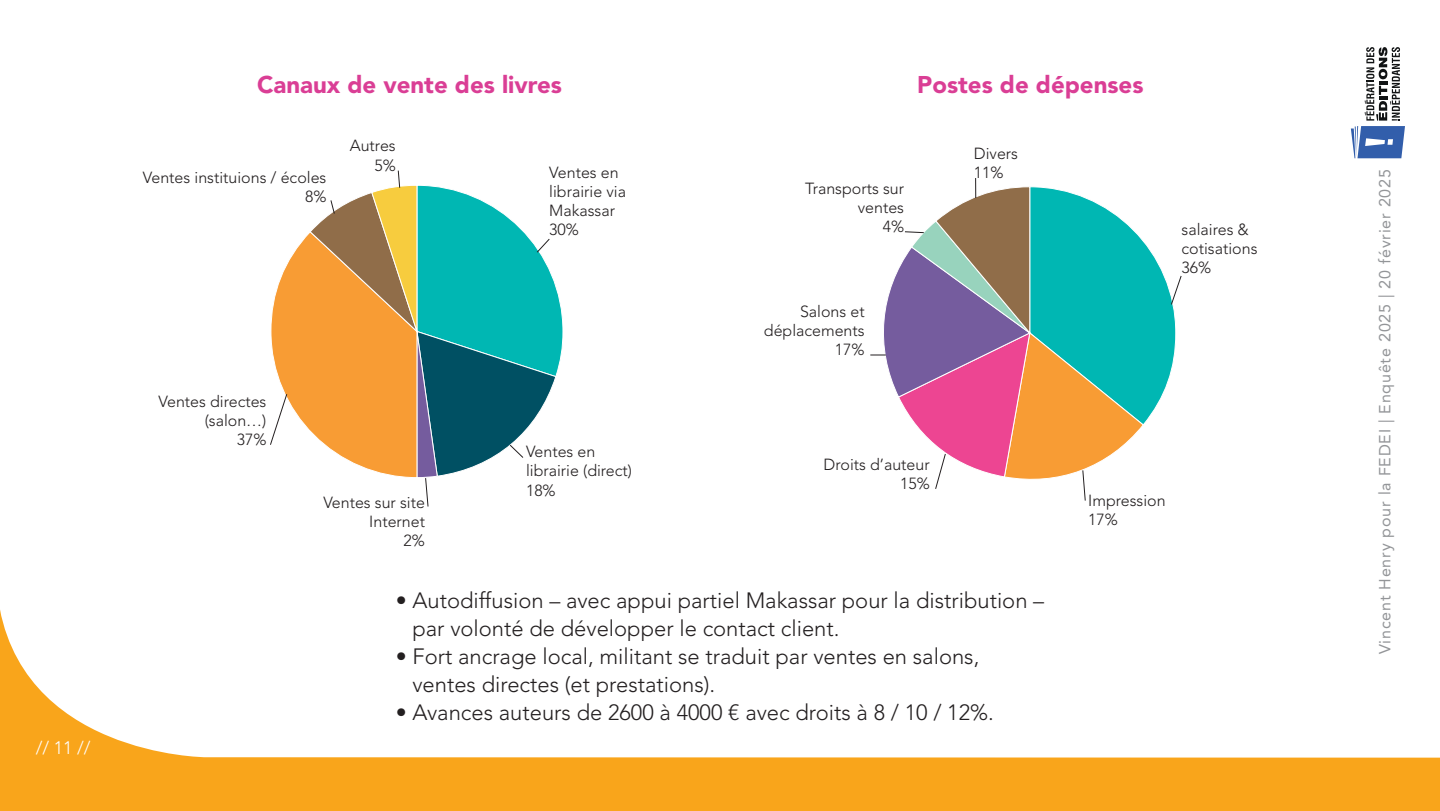
<style>
.page{position:relative;width:1440px;height:811px;background:#fff}
.page>*{position:absolute;margin:0;border:0;box-sizing:border-box;transform-origin:0 0}
.t1{font:900 24px "Avenir LT Std";color:#da3e95}
.t2{font:300 22px/28px "Avenir LT Std";color:#231f20}
.t3{font:300 18px "Avenir LT Std";color:#fff}
.t4{font:300 16px/19.2px "Avenir LT Std";color:#231f20;text-align:right}
.t5{font:16px "Avenir LT Std";letter-spacing:.05em;color:#939598}
</style>
<div class="page">
<svg style="left:0;top:610px;width:1440px;height:200px"></svg>
<svg style="left:1351px;top:126px;width:54px;height:32px;background:#5e81bd"></svg>
<svg style="left:1365px;top:47px;width:35px;height:73px"></svg>
<svg style="left:270px;top:170px;width:293px;height:337px"></svg>
<svg style="left:870px;top:178px;width:312px;height:323px"></svg>
<p class="t3" style="left:36px;top:737px;width:56px">// 11 //</p>
<h1 class="t1" style="left:257px;top:70px;width:306px">Canaux de vente des livres</h1>
<h1 class="t1" style="left:917px;top:70px;width:228px">Postes de dépenses</h1>
<p class="t4" style="left:143px;top:167px;width:185px">Ventes instituions / écoles<br>8%</p>
<p class="t4" style="left:350px;top:136px;width:47px">Autres<br>5%</p>
<p class="t4" style="left:159px;top:391px;width:109px">Ventes directes (salon…)<br>37%</p>
<p class="t4" style="left:323px;top:492px;width:103px">Ventes sur site<br>Internet<br>2%</p>
<p class="t4" style="left:549px;top:162px;width:78px;text-align:left">Ventes en librairie via<br>Makassar<br>30%</p>
<p class="t4" style="left:526px;top:442px;width:108px;text-align:left">Ventes en librairie (direct)<br>18%</p>
<p class="t4" style="left:805px;top:178px;width:101px">Transports sur ventes<br>4%</p>
<p class="t4" style="left:764px;top:302px;width:102px">Salons et déplacements<br>17%</p>
<p class="t4" style="left:824px;top:454px;width:108px">Droits d’auteur<br>15%</p>
<p class="t4" style="left:974px;top:144px;width:46px;text-align:left">Divers<br>11%</p>
<h2 class="t2" style="left:412px;top:586px;width:633px;text-indent:-17px">• Autodiffusion – avec appui partiel Makassar pour la distribution – par volonté de développer le contact client.</h2>
<h2 class="t2" style="left:412px;top:642px;width:568px;text-indent:-17px">• Fort ancrage local, militant se traduit par ventes en salons, ventes directes (et prestations).</h2>
<h2 class="t2" style="left:396px;top:698px;width:600px">• Avances auteurs de 2600 à 4000 € avec droits à 8 / 10 / 12%.</h2>
<p class="t4" style="left:1088px;top:491px;width:79px;text-align:left">Impression<br>17%</p>
<p class="t4" style="left:1182px;top:220px;width:77px;text-align:left">salaires &amp; cotisations<br>36%</p>
<p class="t5" style="left:1376px;top:654px;width:486px;rotate:-90deg">Vincent Henry pour la FEDEI | Enquête 2025 | 20 février 2025</p>
</div>
